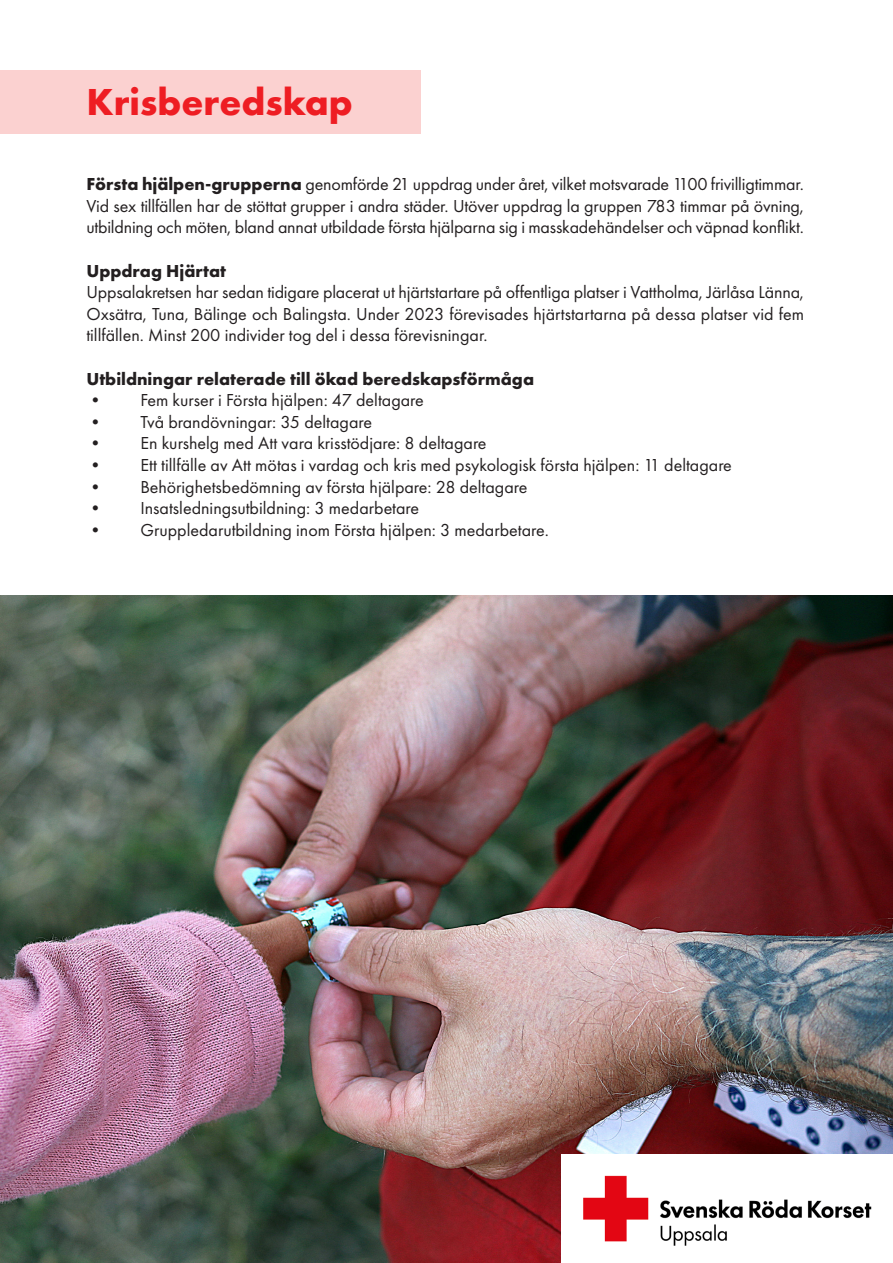
<style>
.page{position:relative;width:893px;height:1263px;background:#fff}
.page>*{position:absolute;margin:0;border:0;box-sizing:border-box;transform-origin:0 0}
.t1{font:700 39px "Futura PT";color:#ee1d23}
.t2{font:18px/21.6px "Futura PT";color:#231f20;text-align:justify}
.t3{font:700 18px "Futura PT";color:#231f20}
.s1{font-weight:700}
</style>
<div class="page">
<img style="left:0;top:595px;width:893px;height:668px">
<img style="left:562px;top:1155px;width:331px;height:108px">
<div style="left:0;top:70px;width:421px;height:64px;background:#fbd1d0"></div>
<p class="t1" style="left:86px;top:76px;width:268px">Krisberedskap</p>
<p class="t2" style="left:86px;top:173px;width:719px"><span class="s1">Första hjälpen-grupperna</span> genomförde 21 uppdrag under året, vilket motsvarade 1100 frivilligtimmar.<br>Vid sex tillfällen har de stöttat grupper i andra städer. Utöver uppdrag la gruppen 783 timmar på övning, utbildning och möten, bland annat utbildade första hjälparna sig i masskadehändelser och väpnad konflikt.</p>
<p class="t3" style="left:86px;top:259px;width:141px">Uppdrag Hjärtat</p>
<p class="t2" style="left:86px;top:281px;width:719px">Uppsalakretsen har sedan tidigare placerat ut hjärtstartare på offentliga platser i Vattholma, Järlåsa Länna, Oxsätra, Tuna, Bälinge och Balingsta. Under 2023 förevisades hjärtstartarna på dessa platser vid fem tillfällen. Minst 200 individer tog del i dessa förevisningar.</p>
<p class="t3" style="left:86px;top:367px;width:449px">Utbildningar relaterade till ökad beredskapsförmåga</p>
<p class="t2" style="left:86px;top:389px;width:339px">• Fem kurser i Första hjälpen: 47 deltagare</p>
<p class="t2" style="left:86px;top:411px;width:287px">• Två brandövningar: 35 deltagare</p>
<p class="t2" style="left:86px;top:432px;width:402px">• En kurshelg med Att vara krisstödjare: 8 deltagare</p>
<p class="t2" style="left:86px;top:454px;width:647px">• Ett tillfälle av Att mötas i vardag och kris med psykologisk första hjälpen: 11 deltagare</p>
<p class="t2" style="left:86px;top:476px;width:443px">• Behörighetsbedömning av första hjälpare: 28 deltagare</p>
<p class="t2" style="left:86px;top:497px;width:334px">• Insatsledningsutbildning: 3 medarbetare</p>
<p class="t2" style="left:86px;top:519px;width:464px">• Gruppledarutbildning inom Första hjälpen: 3 medarbetare.</p>
</div>
